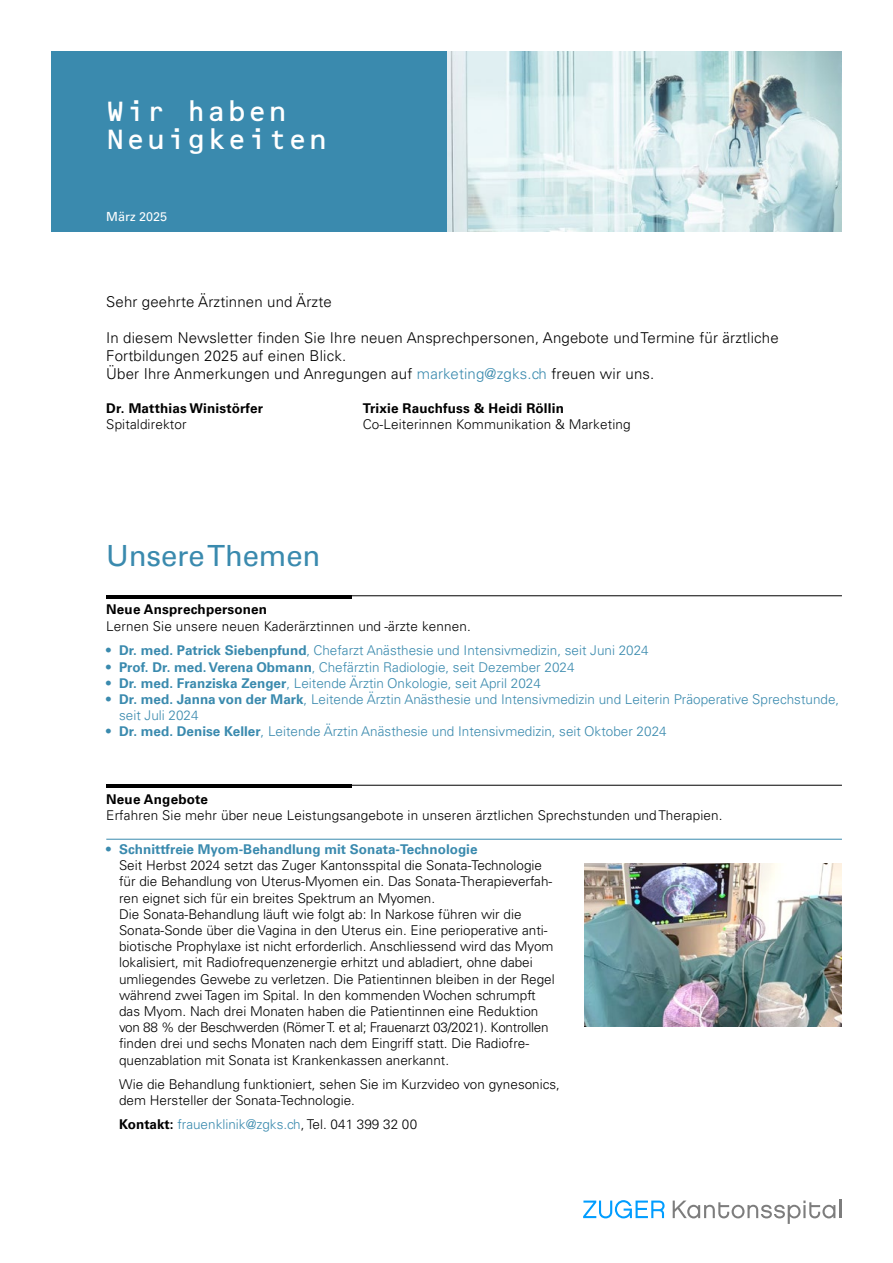
<style>
.page{position:relative;width:893px;height:1263px;background:#fff}
.page>*{position:absolute;margin:0;border:0;box-sizing:border-box;transform-origin:0 0}
.t1{font:29.25px "Univers";letter-spacing:-.005em;color:#3a8aae}
.t2{font:28.5px/28.5px "OCRB Std";letter-spacing:-.01em;color:#fff}
.t3{font:300 15px/18px "Univers";letter-spacing:.01em;color:#000}
.t4{font:300 15px "Univers LT Std";letter-spacing:.01em;color:#000}
.t5{font:300 13.5px/16.2px "Univers LT Std";color:#000}
.t6{font:300 13.5px/16.2px "Univers";color:#3a8aae}
.t7{font:300 13.5px "Univers";letter-spacing:.01em;color:#000}
.t8{font:700 13.5px "Univers";letter-spacing:.01em;color:#000}
.t9{font:700 13.5px "Univers";color:#3a8aae}
.t10{font:300 13.5px "Univers LT Std";color:#3a8aae}
.t11{font:12.6px "Univers";color:#fff}
.s1{color:#3a8aae}
.s2{font-weight:700}
.s3{font-weight:700;color:#000}
.s4{color:#000}
</style>
<div class="page">
<img style="left:446px;top:51px;width:396px;height:181px">
<div style="left:51px;top:51px;width:395px;height:181px;background:#3a8aae"></div>
<hr style="left:106px;top:595px;width:736px;height:1px;background:#000">
<hr style="left:106px;top:785px;width:736px;height:1px;background:#000">
<hr style="left:106px;top:839px;width:736px;height:1px;background:#3a8aae">
<hr style="left:106px;top:595px;width:246px;height:3px;background:#000">
<hr style="left:106px;top:785px;width:246px;height:3px;background:#000">
<svg style="left:583px;top:1200px;width:82px;height:18px"></svg>
<svg style="left:673px;top:1199px;width:168px;height:25px"></svg>
<img style="left:585px;top:863px;width:256px;height:164px">
<h2 class="t2" style="left:105px;top:97px;width:225px">Wir haben<br>Neuigkeiten</h2>
<p class="t11" style="left:106px;top:209px;width:62px">März 2025</p>
<p class="t3" style="left:106px;top:292px;width:227px">Sehr geehrte Ärztinnen und Ärzte</p>
<p class="t3" style="left:106px;top:328px;width:674px">In diesem Newsletter finden Sie Ihre neuen Ansprechpersonen, Angebote und Termine für ärztliche<br>Fortbildungen 2025 auf einen Blick.</p>
<p class="t4" style="left:106px;top:364px;width:550px">Über Ihre Anmerkungen und Anregungen auf <span class="s1">marketing@zgks.ch</span> freuen wir uns.</p>
<p class="t8" style="left:106px;top:400px;width:158px">Dr. Matthias Winistörfer</p>
<p class="t8" style="left:363px;top:400px;width:203px">Trixie Rauchfuss &amp; Heidi Röllin</p>
<p class="t7" style="left:106px;top:416px;width:82px">Spitaldirektor</p>
<p class="t7" style="left:363px;top:416px;width:269px">Co-Leiterinnen Kommunikation &amp; Marketing</p>
<h1 class="t1" style="left:106px;top:538px;width:216px">Unsere Themen</h1>
<p class="t8" style="left:106px;top:602px;width:162px">Neue Ansprechpersonen</p>
<p class="t7" style="left:106px;top:618px;width:366px">Lernen Sie unsere neuen Kaderärztinnen und -ärzte kennen.</p>
<p class="t6" style="left:106px;top:642px;width:544px"><span class="s2">• Dr. med. Patrick Siebenpfund</span>, Chefarzt Anästhesie und Intensivmedizin, seit Juni 2024</p>
<p class="t6" style="left:106px;top:659px;width:470px"><span class="s2">• Prof. Dr. med. Verena Obmann</span>, Chefärztin Radiologie, seit Dezember 2024</p>
<p class="t6" style="left:106px;top:675px;width:436px"><span class="s2">• Dr. med. Franziska Zenger</span>, Leitende Ärztin Onkologie, seit April 2024</p>
<p class="t6" style="left:119px;top:691px;width:722px;text-indent:-13px"><span class="s2">• Dr. med. Janna von der Mark</span>, Leitende Ärztin Anästhesie und Intensivmedizin und Leiterin Präoperative Sprechstunde, seit Juli 2024</p>
<p class="t6" style="left:106px;top:723px;width:562px"><span class="s2">• Dr. med. Denise Keller</span>, Leitende Ärztin Anästhesie und Intensivmedizin, seit Oktober 2024</p>
<p class="t8" style="left:106px;top:791px;width:103px">Neue Angebote</p>
<p class="t7" style="left:106px;top:807px;width:618px">Erfahren Sie mehr über neue Leistungsangebote in unseren ärztlichen Sprechstunden und Therapien.</p>
<p class="t9" style="left:106px;top:841px;width:373px">• Schnittfreie Myom-Behandlung mit Sonata-Technologie</p>
<p class="t5" style="left:119px;top:857px;width:437px">Seit Herbst 2024 setzt das Zuger Kantonsspital die Sonata-Technologie für die Behandlung von Uterus-Myomen ein. Das Sonata-Therapieverfah&shy;ren eignet sich für ein breites Spektrum an Myomen.<br>Die Sonata-Behandlung läuft wie folgt ab: In Narkose führen wir die Sonata-Sonde über die Vagina in den Uterus ein. Eine perioperative anti&shy;biotische Prophylaxe ist nicht erforderlich. Anschliessend wird das Myom lokalisiert, mit Radiofrequenzenergie erhitzt und abladiert, ohne dabei umliegendes Gewebe zu verletzen. Die Patientinnen bleiben in der Regel während zwei Tagen im Spital. In den kommenden Wochen schrumpft das Myom. Nach drei Monaten haben die Patientinnen eine Reduktion von 88 % der Beschwerden (Römer T. et al; Frauenarzt 03/2021). Kontrollen finden drei und sechs Monaten nach dem Eingriff statt. Die Radiofre&shy;quenzablation mit Sonata ist Krankenkassen anerkannt.</p>
<p class="t5" style="left:119px;top:1076px;width:442px">Wie die Behandlung funktioniert, sehen Sie im Kurzvideo von gynesonics, dem Hersteller der Sonata-Technologie.</p>
<p class="t10" style="left:119px;top:1116px;width:300px"><span class="s3">Kontakt:</span> frauenklinik@zgks.ch<span class="s4">, Tel. 041 399 32 00</span></p>
</div>
